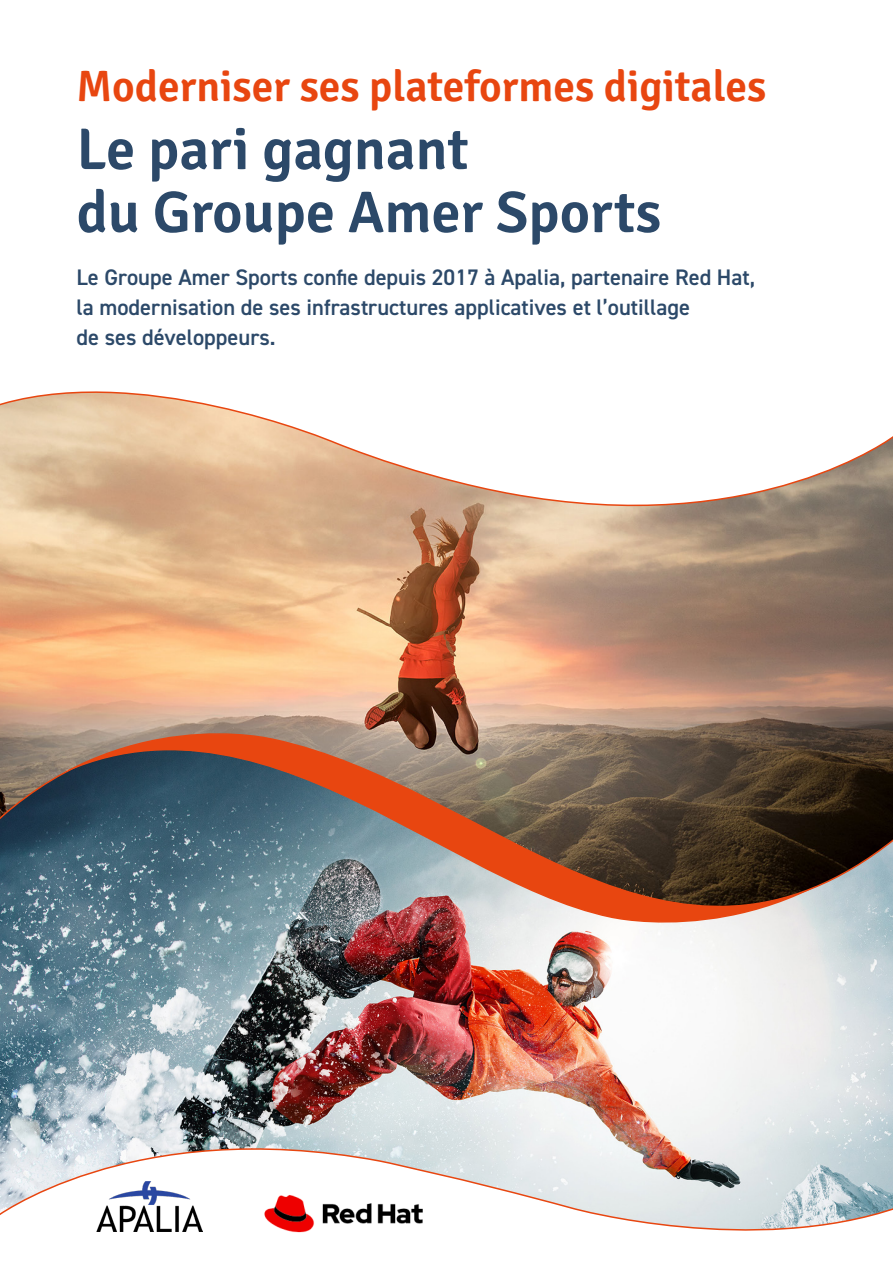
<style>
.page{position:relative;width:893px;height:1263px;background:#fff}
.page>*{position:absolute;margin:0;border:0;box-sizing:border-box;transform-origin:0 0}
.t1{font:600 58.5px "Signika";color:#2c4969}
.t2{font:600 43.5px "Signika";color:#e84610}
.t3{font:600 22.5px/30px "DIN2014";color:#2c4969}
</style>
<div class="page">
<img style="left:0;top:1020px;width:893px;height:212px">
<img style="left:97px;top:1182px;width:106px;height:49px">
<img style="left:234px;top:1177px;width:195px;height:56px">
<img style="left:0;top:391px;width:893px;height:629px">
<p class="t2" style="left:77px;top:61px;width:691px">Moderniser ses plateformes digitales</p>
<p class="t1" style="left:77px;top:115px;width:394px">Le pari gagnant</p>
<p class="t1" style="left:77px;top:178px;width:586px">du Groupe Amer Sports</p>
<p class="t3" style="left:77px;top:262px;width:680px">Le Groupe Amer Sports confie depuis 2017 à Apalia, partenaire Red Hat, la modernisation de ses infrastructures applicatives et l’outillage<br>de ses développeurs.</p>
</div>
